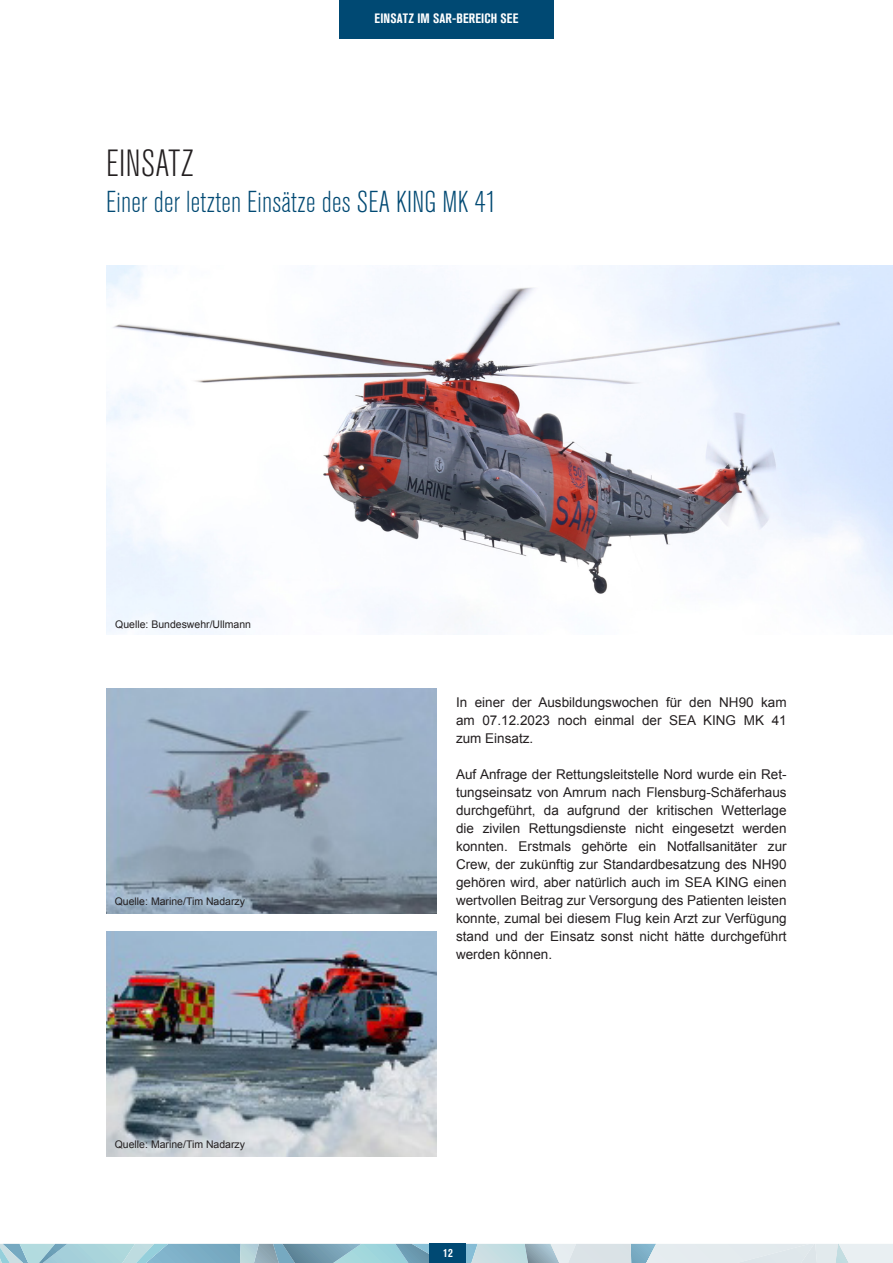
<style>
.page{position:relative;width:893px;height:1263px;background:#fff}
.page>*{position:absolute;margin:0;border:0;box-sizing:border-box;transform-origin:0 0}
.Headline_2{font:300 condensed 37.5px "Akzidenz Grotesk BQ";letter-spacing:.01em;color:#231f20}
.Subline{font:300 condensed 30px "Akzidenz Grotesk BQ";letter-spacing:.01em;color:#004973}
.Copy{font:13.5px/18px "Arial";color:#231f20;text-align:justify}
.Kopfelement{font:700 condensed 13.5px "Akzidenz Grotesk BQ";letter-spacing:.01em;color:#fff}
.t1{font:700 condensed 12px "Akzidenz Grotesk BQ";color:#fff}
.Bildunterschrift_linksbündig{font:10.5px "Arial";color:#231f20}
</style>
<div class="page">
<img style="left:106px;top:265px;width:787px;height:370px">
<img style="left:106px;top:932px;width:331px;height:225px">
<img style="left:106px;top:689px;width:331px;height:225px">
<svg style="left:0;top:1244px;width:893px;height:19px;background:#b1ced8"></svg>
<div style="left:339px;top:0;width:214px;height:38px;background:#004973"></div>
<div style="left:430px;top:1244px;width:36px;height:19px;background:#004973"></div>
<p class="Kopfelement" style="left:375px;top:11px;width:145px">EINSATZ IM SAR-BEREICH SEE</p>
<p class="Headline_2" style="left:106px;top:143px;width:89px">EINSATZ</p>
<p class="Subline" style="left:106px;top:185px;width:391px">Einer der letzten Einsätze des SEA KING MK 41</p>
<p class="Bildunterschrift_linksbündig" style="left:115px;top:618px;width:137px">Quelle: Bundeswehr/Ullmann</p>
<p class="Bildunterschrift_linksbündig" style="left:115px;top:894px;width:132px">Quelle: Marine/Tim Nadarzy</p>
<p class="Bildunterschrift_linksbündig" style="left:115px;top:1137px;width:132px">Quelle: Marine/Tim Nadarzy</p>
<p class="Copy" style="left:456px;top:693px;width:332px">In einer der Ausbildungswochen für den NH90 kam am 07.12.2023 noch einmal der SEA KING MK 41 zum Einsatz.</p>
<p class="Copy" style="left:456px;top:765px;width:332px">Auf Anfrage der Rettungsleitstelle Nord wurde ein Ret&shy;tungseinsatz von Amrum nach Flensburg-Schäferhaus durchgeführt, da aufgrund der kritischen Wetterlage die zivilen Rettungsdienste nicht eingesetzt werden konnten. Erstmals gehörte ein Notfallsanitäter zur Crew, der zukünftig zur Standardbesatzung des NH90 gehören wird, aber natürlich auch im SEA KING einen wertvollen Beitrag zur Versorgung des Patienten leisten konnte, zumal bei diesem Flug kein Arzt zur Verfügung stand und der Einsatz sonst nicht hätte durchgeführt werden können.</p>
<p class="t1" style="left:443px;top:1246px;width:11px">12</p>
</div>
